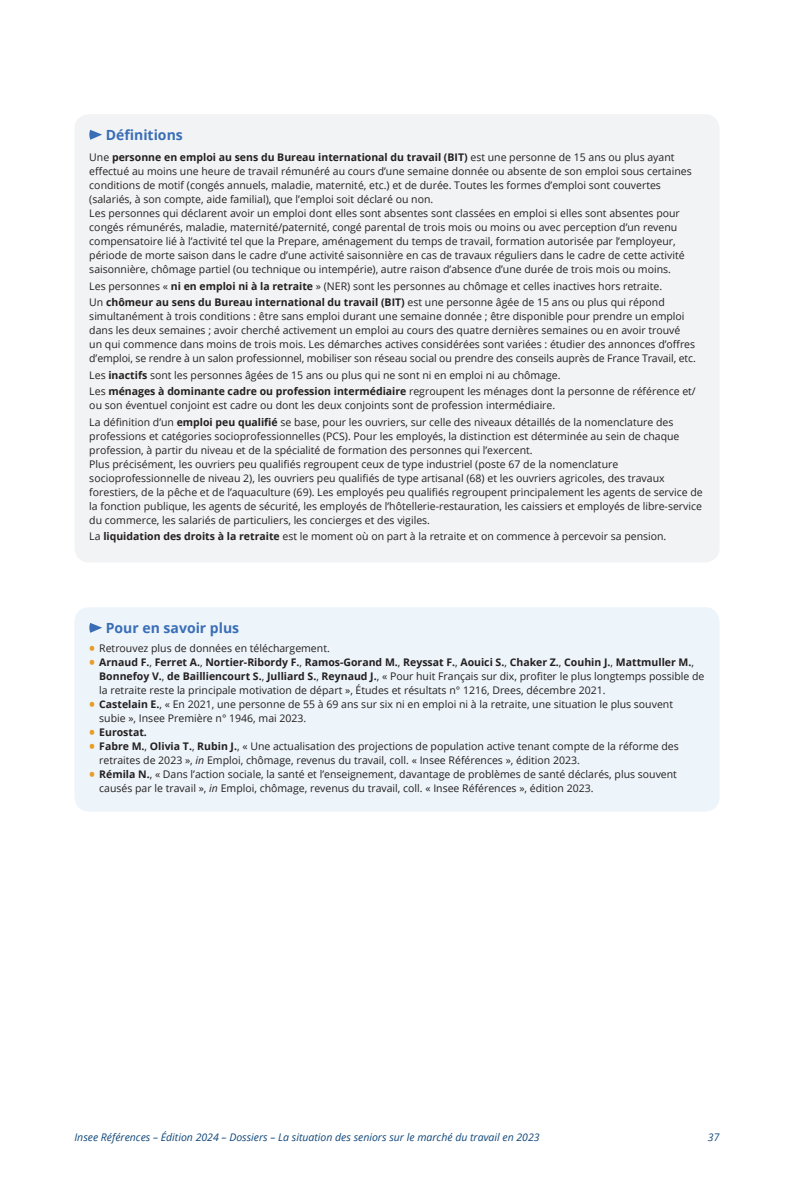
<style>
.page{position:relative;width:794px;height:1191px;background:#fff}
.page>*{position:absolute;margin:0;border:0;box-sizing:border-box;transform-origin:0 0}
.TK_PSP_titre{font:700 14px "Open Sans";color:#396eb7}
.TK_DEF_titre{font:700 14px "Open Sans";color:#396eb7}
.TK_DEF_corpus{font:10.5px/14px "Open Sans";color:#231f20}
.t1{font:italic 10.5px "Open Sans";color:#11487b}
.t2{font:700 10.5px "Open Sans";color:#231f20}
.s1{font-weight:700}
.s2{font-weight:700;font-size:15.75px;color:#e89d25}
.s3{font-size:15.75px;color:#e89d25}
.s4{font-style:italic}
</style>
<div class="page">
<div style="left:74px;top:114px;width:645px;height:448px;background:#f2f3f4;border-radius:15px"></div>
<svg style="left:89px;top:130px;width:13px;height:10px"></svg>
<div style="left:74px;top:607px;width:645px;height:204px;background:#edf4fa;border-radius:15px"></div>
<svg style="left:89px;top:623px;width:13px;height:10px"></svg>
<p class="TK_DEF_titre" style="left:106px;top:125px;width:78px">Définitions</p>
<p class="TK_DEF_corpus" style="left:89px;top:150px;width:604px">Une <span class="s1">personne en emploi au sens du Bureau international du travail (BIT)</span> est une personne de 15 ans ou plus ayant effectué au moins une heure de travail rémunéré au cours d’une semaine donnée ou absente de son emploi sous certaines conditions de motif (congés annuels, maladie, maternité, etc.) et de durée. Toutes les formes d’emploi sont couvertes (salariés, à son compte, aide familial), que l’emploi soit déclaré ou non.</p>
<p class="TK_DEF_corpus" style="left:89px;top:206px;width:597px">Les personnes qui déclarent avoir un emploi dont elles sont absentes sont classées en emploi si elles sont absentes pour congés rémunérés, maladie, maternité/paternité, congé parental de trois mois ou moins ou avec perception d’un revenu compensatoire lié à l’activité tel que la Prepare, aménagement du temps de travail, formation autorisée par l’employeur, période de morte saison dans le cadre d’une activité saisonnière en cas de travaux réguliers dans le cadre de cette activité saisonnière, chômage partiel (ou technique ou intempérie), autre raison d’absence d’une durée de trois mois ou moins.</p>
<p class="TK_DEF_corpus" style="left:89px;top:279px;width:574px">Les personnes « <span class="s1">ni en emploi ni à la retraite</span> » (NER) sont les personnes au chômage et celles inactives hors retraite.</p>
<p class="TK_DEF_corpus" style="left:89px;top:295px;width:608px">Un <span class="s1">chômeur au sens du Bureau international du travail (BIT)</span> est une personne âgée de 15 ans ou plus qui répond simultanément à trois conditions : être sans emploi durant une semaine donnée ; être disponible pour prendre un emploi dans les deux semaines ; avoir cherché activement un emploi au cours des quatre dernières semaines ou en avoir trouvé un qui commence dans moins de trois mois. Les démarches actives considérées sont variées : étudier des annonces d’offres d’emploi, se rendre à un salon professionnel, mobiliser son réseau social ou prendre des conseils auprès de France Travail, etc.</p>
<p class="TK_DEF_corpus" style="left:89px;top:367px;width:473px">Les <span class="s1">inactifs</span> sont les personnes âgées de 15 ans ou plus qui ne sont ni en emploi ni au chômage.</p>
<p class="TK_DEF_corpus" style="left:89px;top:384px;width:608px">Les <span class="s1">ménages à dominante cadre ou profession intermédiaire</span> regroupent les ménages dont la personne de référence et/ ou son éventuel conjoint est cadre ou dont les deux conjoints sont de profession intermédiaire.</p>
<p class="TK_DEF_corpus" style="left:89px;top:414px;width:591px">La définition d’un <span class="s1">emploi peu qualifié</span> se base, pour les ouvriers, sur celle des niveaux détaillés de la nomenclature des professions et catégories socioprofessionnelles (PCS). Pour les employés, la distinction est déterminée au sein de chaque profession, à partir du niveau et de la spécialité de formation des personnes qui l’exercent.</p>
<p class="TK_DEF_corpus" style="left:89px;top:456px;width:615px">Plus précisément, les ouvriers peu qualifiés regroupent ceux de type industriel (poste 67 de la nomenclature socioprofessionnelle de niveau 2), les ouvriers peu qualifiés de type artisanal (68) et les ouvriers agricoles, des travaux forestiers, de la pêche et de l’aquaculture (69). Les employés peu qualifiés regroupent principalement les agents de service de la fonction publique, les agents de sécurité, les employés de l’hôtellerie-restauration, les caissiers et employés de libre‑service du commerce, les salariés de particuliers, les concierges et des vigiles.</p>
<p class="TK_DEF_corpus" style="left:89px;top:529px;width:578px">La <span class="s1">liquidation des droits à la retraite</span> est le moment où on part à la retraite et on commence à percevoir sa pension.</p>
<p class="TK_PSP_titre" style="left:106px;top:618px;width:135px">Pour en savoir plus</p>
<p class="TK_DEF_corpus" style="left:89px;top:640px;width:242px"><span class="s2">•</span> Retrouvez plus de données en téléchargement.</p>
<p class="TK_DEF_corpus" style="left:99px;top:654px;width:607px;text-indent:-10px"><span class="s2">•</span> <span class="s1">Arnaud F.</span>, <span class="s1">Ferret A.</span>, <span class="s1">Nortier‑Ribordy F.</span>, <span class="s1">Ramos‑Gorand M.</span>, <span class="s1">Reyssat F.</span>, <span class="s1">Aouici S.</span>, <span class="s1">Chaker Z.</span>, <span class="s1">Couhin J.</span>, <span class="s1">Mattmuller M.</span>,<br><span class="s1">Bonnefoy V.</span>, <span class="s1">de Bailliencourt S.</span>, <span class="s1">Julliard S.</span>, <span class="s1">Reynaud J.</span>, « Pour huit Français sur dix, profiter le plus longtemps possible de la retraite reste la principale motivation de départ », Études et résultats n° 1216, Drees, décembre 2021.</p>
<p class="TK_DEF_corpus" style="left:99px;top:696px;width:575px;text-indent:-10px"><span class="s2">•</span> <span class="s1">Castelain E.</span>, « En 2021, une personne de 55 à 69 ans sur six ni en emploi ni à la retraite, une situation le plus souvent subie », Insee Première n° 1946, mai 2023.</p>
<p class="t2" style="left:89px;top:724px;width:59px"><span class="s3">•</span> Eurostat.</p>
<p class="TK_DEF_corpus" style="left:99px;top:738px;width:581px;text-indent:-10px"><span class="s2">•</span> <span class="s1">Fabre M.</span>, <span class="s1">Olivia T.</span>, <span class="s1">Rubin J.</span>, « Une actualisation des projections de population active tenant compte de la réforme des retraites de 2023 », <span class="s4">in</span> Emploi, chômage, revenus du travail, coll. « Insee Références », édition 2023.</p>
<p class="TK_DEF_corpus" style="left:99px;top:766px;width:579px;text-indent:-10px"><span class="s2">•</span> <span class="s1">Rémila N.</span>, « Dans l’action sociale, la santé et l’enseignement, davantage de problèmes de santé déclarés, plus souvent causés par le travail », <span class="s4">in</span> Emploi, chômage, revenus du travail, coll. « Insee Références », édition 2023.</p>
<p class="t1" style="left:74px;top:1130px;width:467px">Insee Références – Édition 2024 – Dossiers – La situation des seniors sur le marché du travail en 2023</p>
<p class="t1" style="left:708px;top:1130px;width:13px">37</p>
</div>
